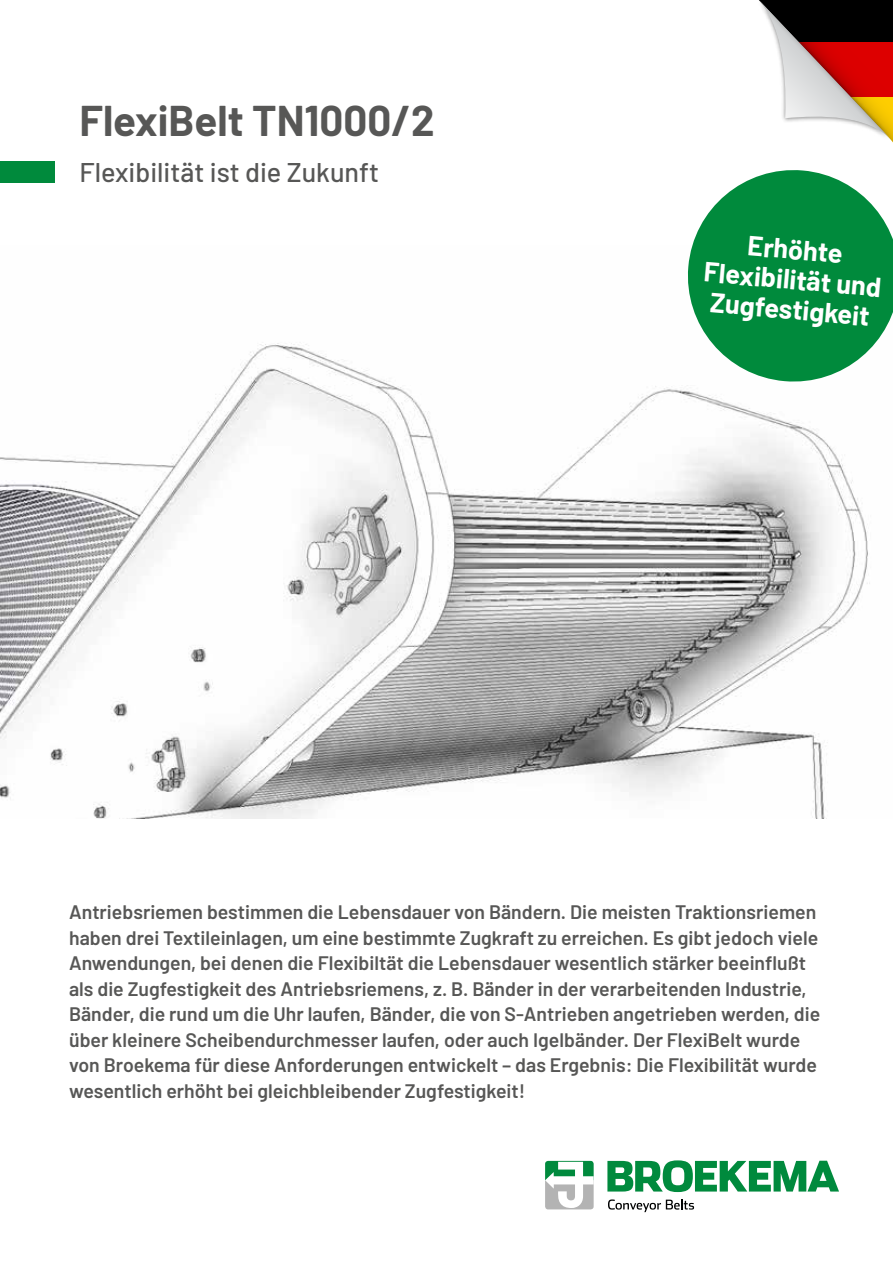
<style>
.page{position:relative;width:893px;height:1263px;background:#fff}
.page>*{position:absolute;margin:0;border:0;box-sizing:border-box;transform-origin:0 0}
.t1{font:700 42px "Barlow";color:#575756}
.t2{font:700 27px/30px "Barlow";color:#fff;text-align:center}
.t3{font:500 27px "Barlow";color:#575756}
.t4{font:600 19.5px/25.5px "Barlow";color:#575756}
</style>
<div class="page">
<img style="left:0;top:343px;width:870px;height:475px">
<div style="left:0;top:161px;width:54px;height:22px;background:#008a3c"></div>
<svg style="left:545px;top:1161px;width:49px;height:48px"></svg>
<svg style="left:607px;top:1160px;width:232px;height:32px"></svg>
<svg style="left:608px;top:1199px;width:86px;height:13px"></svg>
<svg style="left:759px;top:0;width:134px;height:143px"></svg>
<svg style="left:683px;top:170px;width:210px;height:216px;fill:#008a3c"></svg>
<h1 class="t1" style="left:80px;top:90px;width:357px">FlexiBelt TN1000/2</h1>
<h2 class="t3" style="left:80px;top:152px;width:301px">Flexibilität ist die Zukunft</h2>
<h2 class="t2" style="left:708px;top:225px;width:179px;rotate:5deg">Erhöhte<br>Flexibilität und<br>Zugfestigkeit</h2>
<p class="t4" style="left:69px;top:898px;width:753px">Antriebsriemen bestimmen die Lebensdauer von Bändern. Die meisten Traktionsriemen haben drei Textileinlagen, um eine bestimmte Zugkraft zu erreichen. Es gibt jedoch viele Anwendungen, bei denen die Flexibiltät die Lebensdauer wesentlich stärker beeinflußt als die Zugfestigkeit des Antriebsriemens, z. B. Bänder in der verarbeitenden Industrie, Bänder, die rund um die Uhr laufen, Bänder, die von S-Antrieben angetrieben werden, die über kleinere Scheibendurchmesser laufen, oder auch Igelbänder. Der FlexiBelt wurde von Broekema für diese Anforderungen entwickelt – das Ergebnis: Die Flexibilität wurde wesentlich erhöht bei gleichbleibender Zugfestigkeit!</p>
</div>
